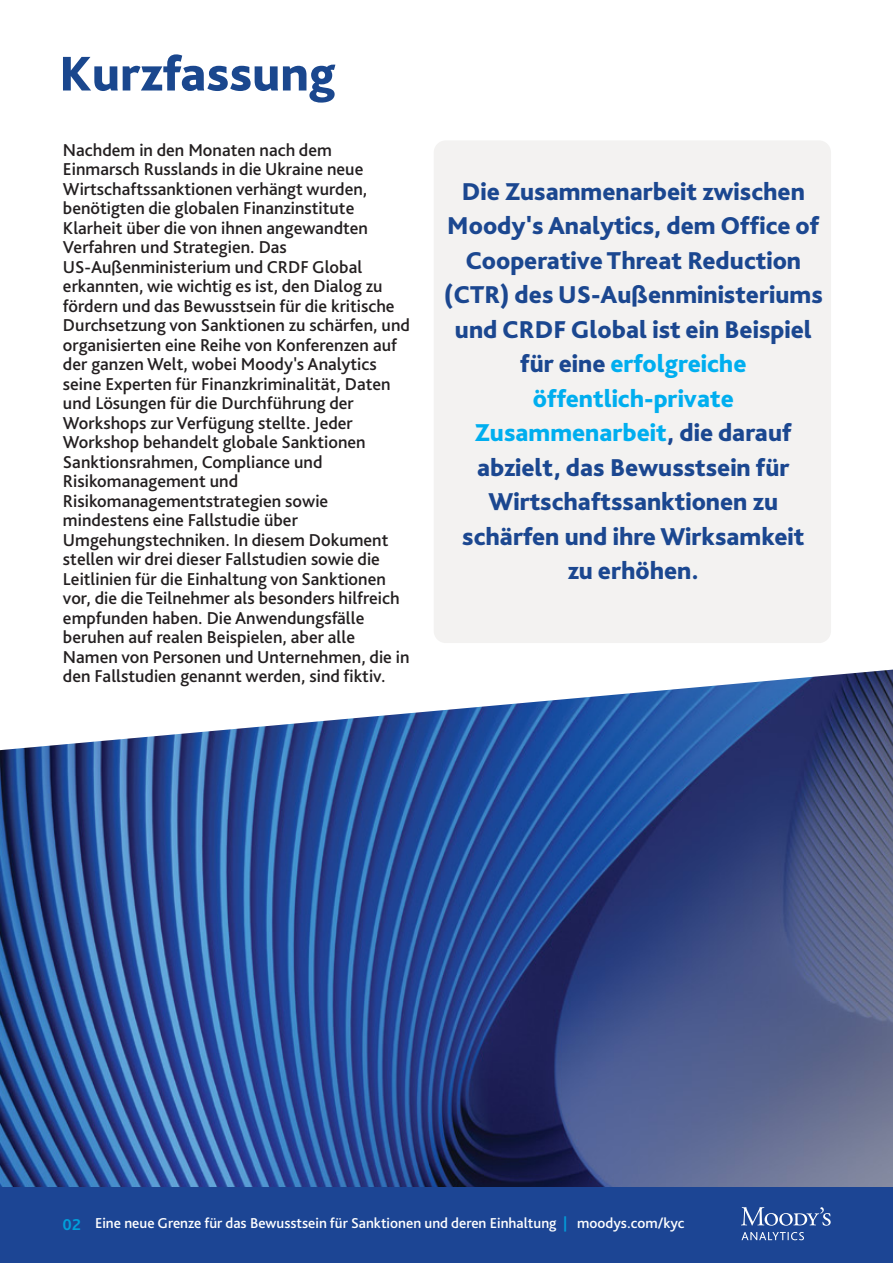
<style>
.page{position:relative;width:893px;height:1263px;background:#fff}
.page>*{position:absolute;margin:0;border:0;box-sizing:border-box;transform-origin:0 0}
.t1{font:800 51px "Bliss Pro";color:#1a478e}
.t2{font:800 25.5px/34.5px "Bliss Pro";color:#1b4790;text-align:center}
.t3{font:500 18px/19.5px "Bliss Pro";color:#231f20}
.t4{font:700 16.5px "Bliss Pro";color:#009fdb}
.t5{font:500 15px "Bliss Pro";color:#fff}
.s1{color:#00aeef}
.s2{font-weight:700;color:#039ad7}
</style>
<div class="page">
<img style="left:0;top:669px;width:893px;height:519px">
<div style="left:0;top:1188px;width:893px;height:75px;background:#1c4594"></div>
<svg style="left:741px;top:1232px;width:63px;height:8px"></svg>
<svg style="left:741px;top:1207px;width:90px;height:19px"></svg>
<div style="left:434px;top:140px;width:397px;height:503px;background:#f3f2f1;border-radius:12px"></div>
<h1 class="t1" style="left:59px;top:42px;width:278px">Kurzfassung</h1>
<p class="t3" style="left:63px;top:140px;width:349px">Nachdem in den Monaten nach dem Einmarsch Russlands in die Ukraine neue Wirtschaftssanktionen verhängt wurden, benötigten die globalen Finanzinstitute Klarheit über die von ihnen angewandten Verfahren und Strategien. Das US-Außenministerium und CRDF Global erkannten, wie wichtig es ist, den Dialog zu fördern und das Bewusstsein für die kritische Durchsetzung von Sanktionen zu schärfen, und organisierten eine Reihe von Konferenzen auf der ganzen Welt, wobei Moody's Analytics seine Experten für Finanzkriminalität, Daten und Lösungen für die Durchführung der Workshops zur Verfügung stellte. Jeder Workshop behandelt globale Sanktionen Sanktionsrahmen, Compliance und Risikomanagement und Risikomanagementstrategien sowie mindestens eine Fallstudie über Umgehungstechniken. In diesem Dokument stellen wir drei dieser Fallstudien sowie die Leitlinien für die Einhaltung von Sanktionen vor, die die Teilnehmer als besonders hilfreich empfunden haben. Die Anwendungsfälle beruhen auf realen Beispielen, aber alle Namen von Personen und Unternehmen, die in den Fallstudien genannt werden, sind fiktiv.</p>
<p class="t2" style="left:444px;top:173px;width:380px">Die Zusammenarbeit zwischen<br>Moody's Analytics, dem Office of<br>Cooperative Threat Reduction (CTR) des US-Außenministeriums und CRDF Global ist ein Beispiel für eine <span class="s1">erfolgreiche öffentlich-private<br>Zusammenarbeit</span>, die darauf abzielt, das Bewusstsein für<br>Wirtschaftssanktionen zu schärfen und ihre Wirksamkeit<br>zu erhöhen.</p>
<p class="t4" style="left:63px;top:1214px;width:20px">02</p>
<p class="t5" style="left:95px;top:1214px;width:591px">Eine neue Grenze für das Bewusstsein für Sanktionen und deren Einhaltung <span class="s2">|</span> moodys.com/kyc</p>
</div>
